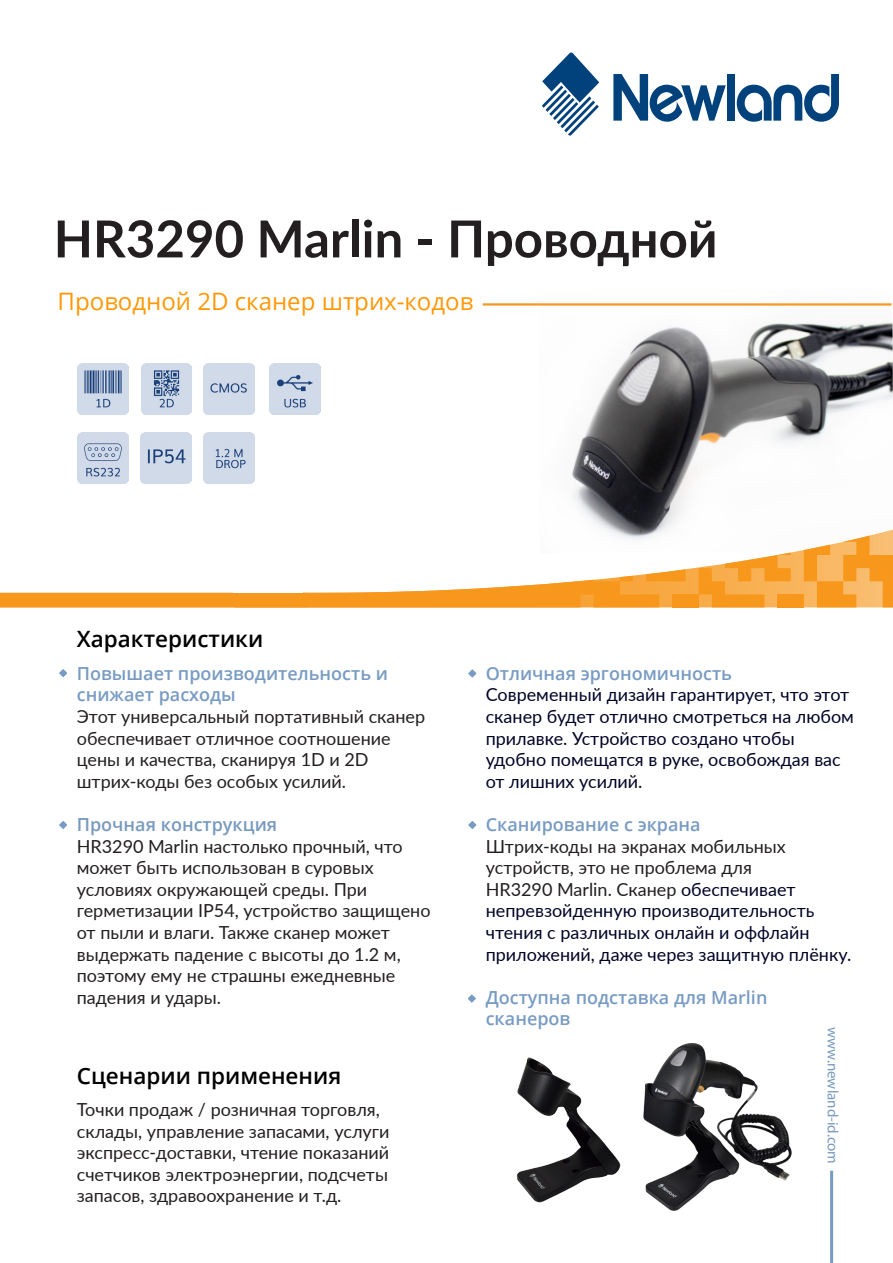
<style>
.page{position:relative;width:893px;height:1263px;background:#fff}
.page>*{position:absolute;margin:0;border:0;box-sizing:border-box;transform-origin:0 0}
.t1{font:700 51px "Lato";color:#231f20}
.t2{font:24px "Open Sans";color:#ff9806}
.t3{font:600 22.5px "Open Sans";color:#000}
.t4{font:18px/21.6px "Lato";color:#231f20}
.t5{font:18px/21.6px "Lato";color:#000326}
.t6{font:600 18px/21.6px "Open Sans";color:#789bc3}
.t7{font:600 18px "Open Sans";color:#7799be}
.t8{font:15px "Myriad Pro";color:#7799be}
.s1{color:#231f20}
</style>
<div class="page">
<img style="left:571px;top:305px;width:322px;height:225px">
<svg style="left:59px;top:669px;width:8px;height:8px"></svg>
<svg style="left:59px;top:821px;width:8px;height:8px"></svg>
<svg style="left:468px;top:669px;width:9px;height:9px"></svg>
<svg style="left:468px;top:821px;width:9px;height:8px"></svg>
<hr style="left:830px;top:1171px;width:3px;height:92px;background:#789bc3">
<img style="left:77px;top:363px;width:51px;height:51px">
<img style="left:204px;top:363px;width:50px;height:51px">
<img style="left:269px;top:363px;width:51px;height:51px">
<img style="left:77px;top:433px;width:52px;height:51px">
<img style="left:141px;top:364px;width:51px;height:50px">
<svg style="left:607px;top:530px;width:286px;height:64px"></svg>
<div style="left:672px;top:594px;width:27px;height:13px;background:#f7981d"></div>
<div style="left:777px;top:594px;width:27px;height:13px;background:#f7981d"></div>
<svg style="left:0;top:569px;width:686px;height:38px"></svg>
<svg style="left:699px;top:552px;width:92px;height:55px"></svg>
<svg style="left:804px;top:536px;width:89px;height:71px;background:#f8ae4f"></svg>
<hr style="left:234px;top:589px;width:69px;height:4px;background:#fff">
<hr style="left:483px;top:303px;width:408px;height:3px;background:#f79821">
<svg style="left:542px;top:52px;width:57px;height:84px"></svg>
<svg style="left:613px;top:74px;width:113px;height:48px"></svg>
<div style="left:727px;top:74px;width:8px;height:47px;background:#01427c"></div>
<svg style="left:737px;top:74px;width:102px;height:48px"></svg>
<img style="left:141px;top:433px;width:51px;height:51px">
<img style="left:203px;top:433px;width:52px;height:51px">
<svg style="left:468px;top:994px;width:8px;height:9px"></svg>
<img style="left:517px;top:1057px;width:84px;height:146px">
<img style="left:601px;top:1043px;width:191px;height:168px">
<p class="t1" style="left:54px;top:201px;width:665px">HR3290 Marlin - Проводной</p>
<p class="t2" style="left:58px;top:285px;width:417px">Проводной 2D сканер штрих-кодов</p>
<p class="t3" style="left:77px;top:623px;width:188px">Характеристики</p>
<p class="t6" style="left:77px;top:662px;width:313px">Повышает производительность и снижает расходы</p>
<p class="t4" style="left:77px;top:705px;width:350px">Этот универсальный портативный сканер обеспечивает отличное соотношение цены и качества, сканируя 1D и 2D</p>
<p class="t4" style="left:77px;top:770px;width:271px">штрих-коды без особых усилий.</p>
<p class="t7" style="left:77px;top:812px;width:202px">Прочная конструкция</p>
<p class="t4" style="left:77px;top:834px;width:355px">HR3290 Marlin настолько прочный, что может быть использован в суровых условиях окружающей среды. При герметизации IP54, устройство защищено от пыли и влаги. Также сканер может выдержать падение с высоты до 1.2 м, поэтому ему не страшны ежедневные падения и удары.</p>
<p class="t3" style="left:77px;top:1060px;width:266px">Сценарии применения</p>
<p class="t4" style="left:77px;top:1098px;width:314px">Точки продаж / розничная торговля, склады, управление запасами, услуги экспресс-доставки, чтение показаний счетчиков электроэнергии, подсчеты запасов, здравоохранение и т.д.</p>
<p class="t6" style="left:486px;top:662px;width:248px">Отличная эргономичность</p>
<p class="t5" style="left:486px;top:683px;width:370px">Современный дизайн гарантирует, что этот сканер будет отлично смотреться на любом прилавке. Устройство создано чтобы удобно помещатся в руке, освобождая вас от лишних усилий.</p>
<p class="t6" style="left:486px;top:813px;width:216px">Сканирование с экрана</p>
<p class="t5" style="left:486px;top:834px;width:367px"><span class="s1">Штрих-коды на экранах мобильных устройств, это не проблема для<br>HR3290 Marlin. Сканер</span> обеспечивает непревзойденную производительность чтения с различных онлайн и оффлайн приложений, даже через защитную плёнку.</p>
<p class="t6" style="left:486px;top:986px;width:283px">Доступна подставка для Marlin сканеров</p>
<p class="t8" style="left:842px;top:1027px;width:139px;rotate:90deg">www.newland-id.com</p>
</div>
